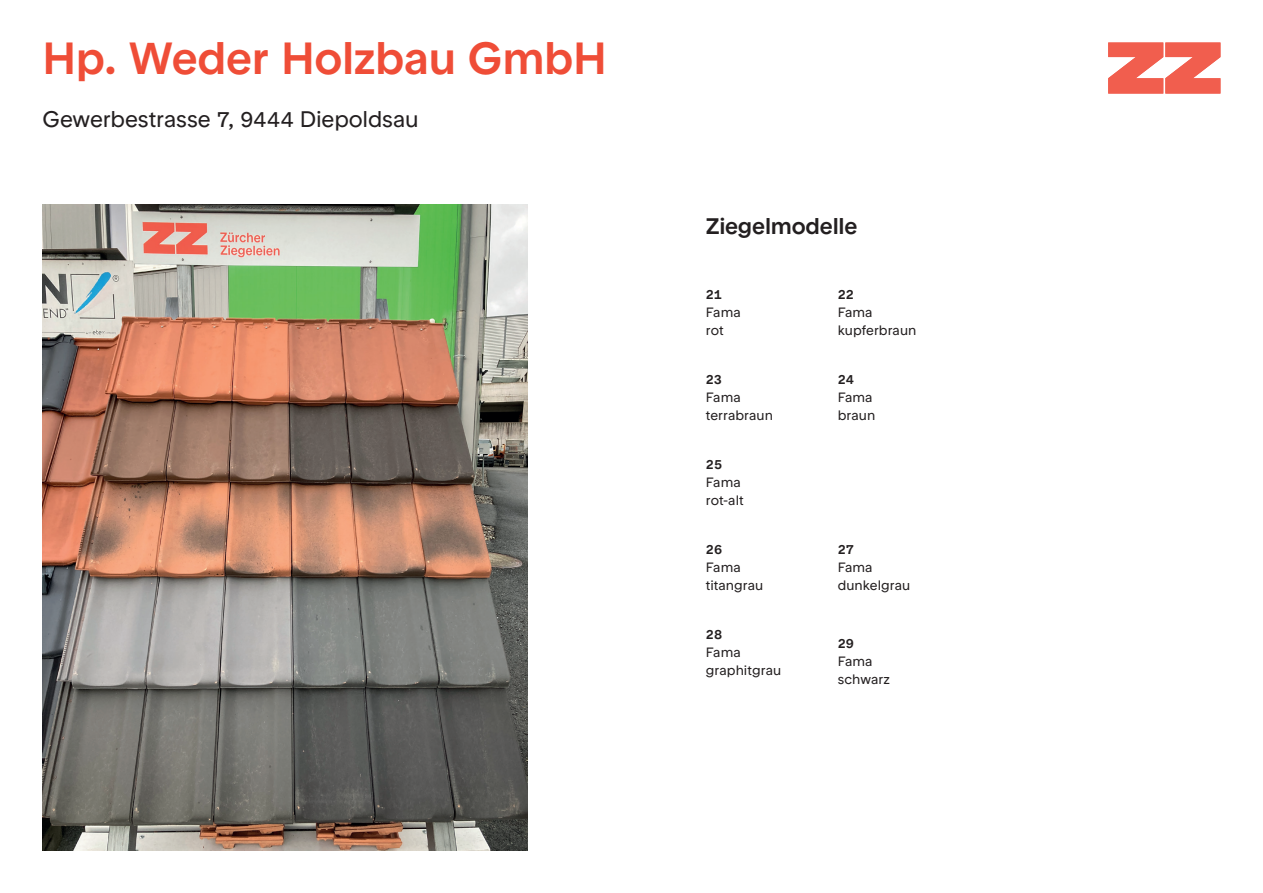
<style>
.page{position:relative;width:1263px;height:893px;background:#fff}
.page>*{position:absolute;margin:0;border:0;box-sizing:border-box;transform-origin:0 0}
.t1{font:500 45px "ZZ Rondelle";letter-spacing:-.005em;color:#ef4d37}
.t2{font:22.5px "ZZ Rondelle";letter-spacing:-.005em;color:#231f20}
.t3{font:500 22.5px "ZZ Rondelle";letter-spacing:-.005em;color:#231f20}
.t4{font:13.5px/18px "ZZ Rondelle";color:#231f20}
.t5{font:500 13.5px "ZZ Rondelle";letter-spacing:-.005em;color:#231f20}
</style>
<div class="page">
<svg style="left:1108px;top:43px;width:112px;height:51px"></svg>
<img style="left:43px;top:204px;width:484px;height:646px">
<h1 class="t1" style="left:43px;top:31px;width:566px">Hp. Weder Holzbau GmbH</h1>
<h2 class="t2" style="left:43px;top:106px;width:378px">Gewerbestrasse 7, 9444 Diepoldsau</h2>
<h2 class="t3" style="left:706px;top:213px;width:153px">Ziegelmodelle</h2>
<p class="t5" style="left:706px;top:286px;width:18px">21</p>
<p class="t4" style="left:706px;top:303px;width:36px">Fama rot</p>
<p class="t5" style="left:706px;top:371px;width:18px">23</p>
<p class="t4" style="left:706px;top:388px;width:69px">Fama terrabraun</p>
<p class="t5" style="left:706px;top:456px;width:18px">25</p>
<p class="t4" style="left:706px;top:473px;width:39px">Fama rot-alt</p>
<p class="t5" style="left:706px;top:541px;width:18px">26</p>
<p class="t4" style="left:706px;top:558px;width:59px">Fama titangrau</p>
<p class="t5" style="left:706px;top:626px;width:18px">28</p>
<p class="t4" style="left:706px;top:643px;width:77px">Fama graphitgrau</p>
<p class="t5" style="left:838px;top:286px;width:18px">22</p>
<p class="t4" style="left:838px;top:303px;width:80px">Fama kupferbraun</p>
<p class="t5" style="left:838px;top:371px;width:18px">24</p>
<p class="t4" style="left:838px;top:388px;width:39px">Fama braun</p>
<p class="t5" style="left:838px;top:541px;width:18px">27</p>
<p class="t4" style="left:838px;top:558px;width:74px">Fama dunkelgrau</p>
<p class="t5" style="left:838px;top:635px;width:18px">29</p>
<p class="t4" style="left:838px;top:652px;width:54px">Fama schwarz</p>
</div>
